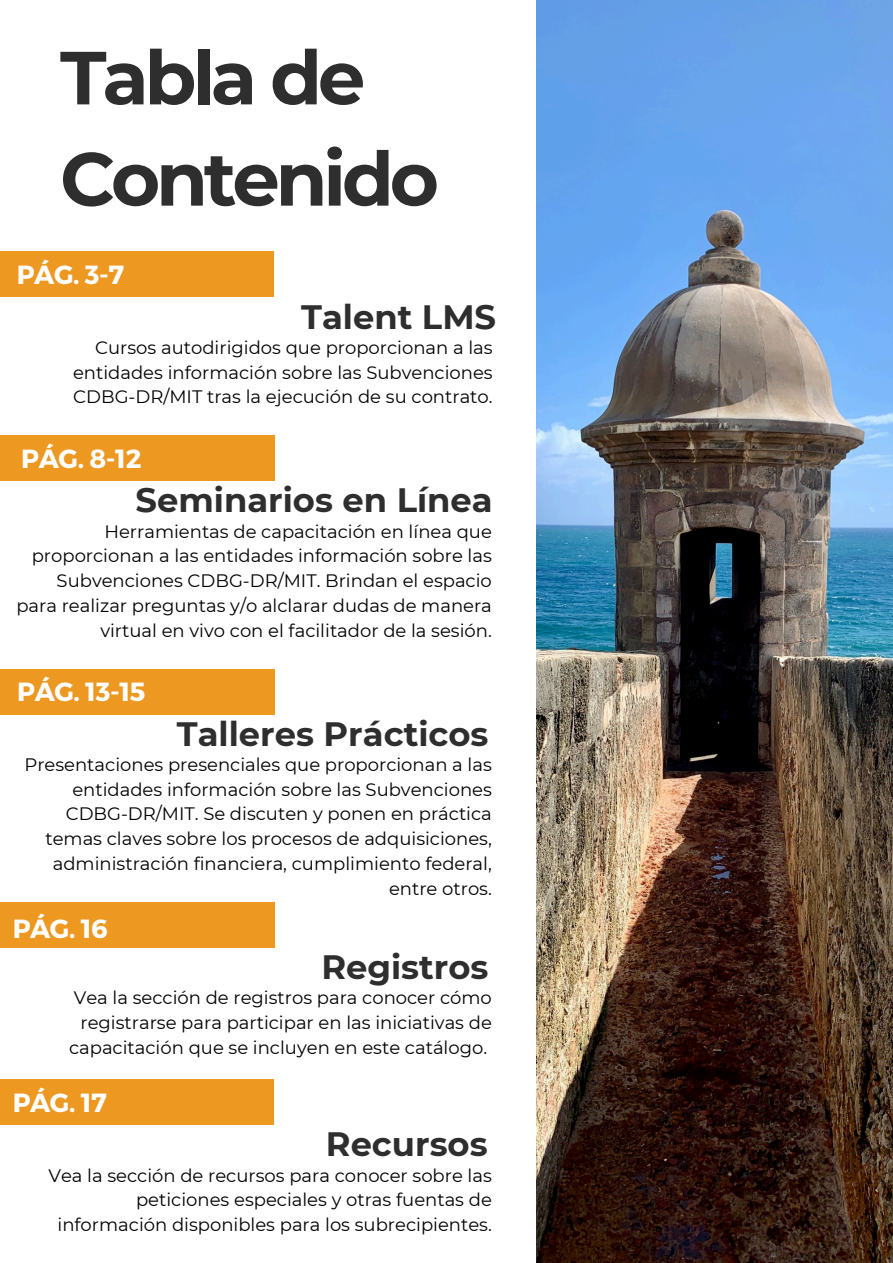
<style>
.page{position:relative;width:893px;height:1263px;background:#fff}
.page>*{position:absolute;margin:0;border:0;box-sizing:border-box;transform-origin:0 0}
.t1{font:700 75.07px/101.2px "Montserrat";letter-spacing:-.055em;color:#2e2e2e}
.t2{font:700 33.75px "Montserrat";color:#2e2e2e}
.t3{font:700 26.25px "Montserrat";letter-spacing:-.015em;color:#fff}
.t4{font:18px/24.8px "Montserrat";color:#000;text-align:right}
</style>
<div class="page">
<div style="left:0;top:252px;width:274px;height:45px;background:#ed9821"></div>
<div style="left:0;top:436px;width:275px;height:45px;background:#ed9821"></div>
<div style="left:0;top:669px;width:275px;height:45px;background:#ed9821"></div>
<img style="left:537px;top:0;width:356px;height:1263px">
<div style="left:0;top:902px;width:275px;height:45px;background:#ed9821"></div>
<div style="left:0;top:1080px;width:274px;height:45px;background:#ed9821"></div>
<h1 class="t1" style="left:60px;top:27px;width:380px">Tabla de<br>Contenido</h1>
<h3 class="t3" style="left:17px;top:258px;width:109px">PÁG. 3-7</h3>
<h3 class="t2" style="left:301px;top:296px;width:196px">Talent LMS</h3>
<p class="t4" style="left:73px;top:335px;width:421px;text-align:justify;text-indent:22px">Cursos autodirigidos que proporcionan a las entidades información sobre las Subvenciones CDBG-DR/MIT tras la ejecución de su contrato.</p>
<h2 class="t3" style="left:21px;top:442px;width:122px">PÁG. 8-12</h2>
<h2 class="t2" style="left:136px;top:480px;width:358px">Seminarios en Línea</h2>
<h3 class="t4" style="left:16px;top:519px;width:477px">Herramientas de capacitación en línea que proporcionan a las entidades información sobre las Subvenciones CDBG-DR/MIT. Brindan el espacio para realizar preguntas y/o alclarar dudas de manera virtual en vivo con el facilitador de la sesión.</h3>
<p class="t3" style="left:17px;top:675px;width:130px">PÁG. 13-15</p>
<p class="t2" style="left:177px;top:713px;width:313px">Talleres Prácticos</p>
<h2 class="t4" style="left:24px;top:752px;width:469px">Presentaciones presenciales que proporcionan a las entidades información sobre las Subvenciones CDBG-DR/MIT. Se discuten y ponen en práctica temas claves sobre los procesos de adquisiciones, administración financiera, cumplimiento federal, entre otros.</h2>
<h2 class="t3" style="left:13px;top:911px;width:97px">PÁG. 16</h2>
<p class="t2" style="left:321px;top:946px;width:169px">Registros</p>
<p class="t4" style="left:69px;top:985px;width:424px">Vea la sección de registros para conocer cómo registrarse para participar en las iniciativas de capacitación que se incluyen en este catálogo.</p>
<h3 class="t3" style="left:13px;top:1085px;width:96px">PÁG. 17</h3>
<h2 class="t2" style="left:326px;top:1124px;width:163px">Recursos</h2>
<p class="t4" style="left:49px;top:1163px;width:445px">Vea la sección de recursos para conocer sobre las peticiones especiales y otras fuentas de información disponibles para los subrecipientes.</p>
</div>
